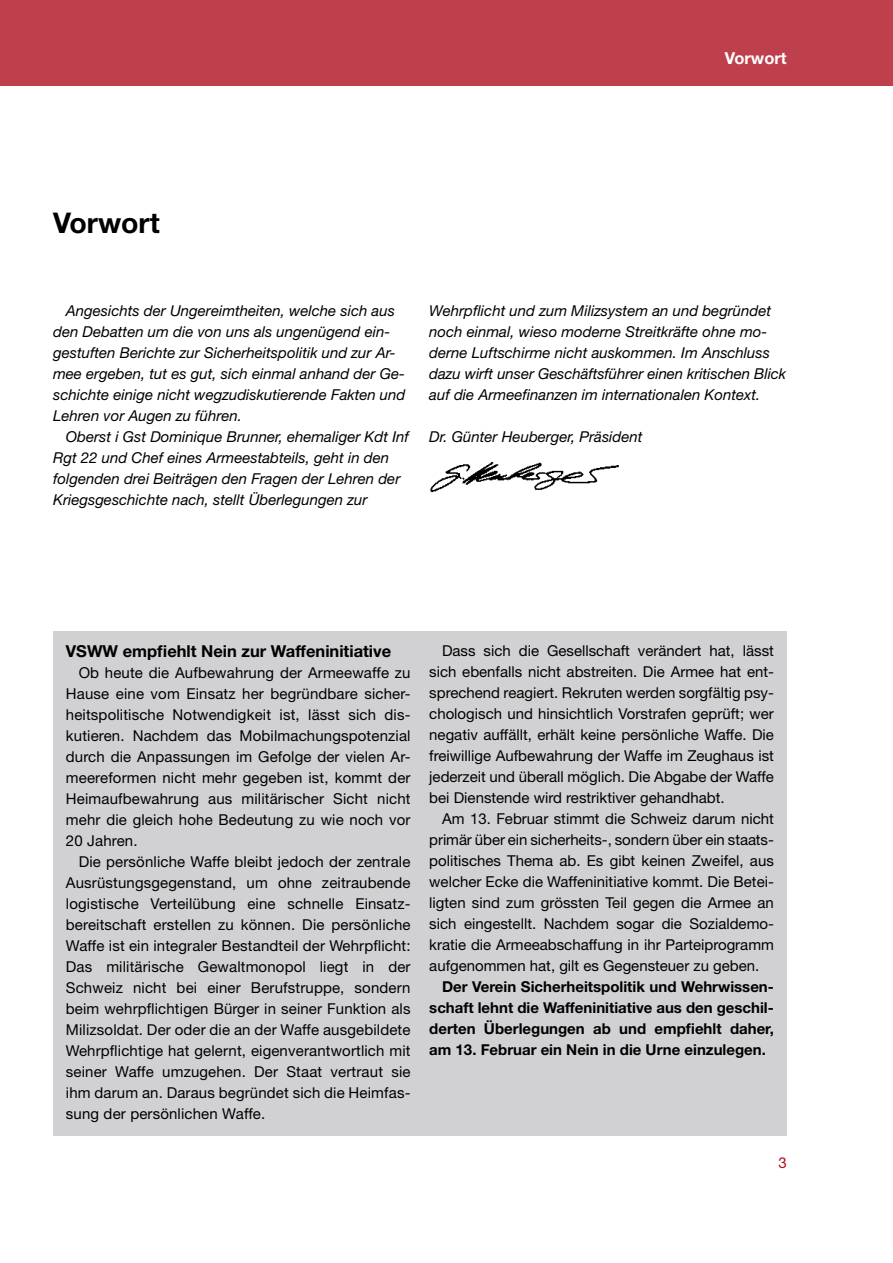
<style>
.page{position:relative;width:893px;height:1263px;background:#fff}
.page>*{position:absolute;margin:0;border:0;box-sizing:border-box;transform-origin:0 0}
.t1{font:700 28.5px "Helvetica Neue LT";color:#000}
.t2{font:700 16.5px "Helvetica Neue LT";color:#000}
.t3{font:700 16.5px "Helvetica Neue LT";color:#fff}
.t4{font:15px/21px "Helvetica Neue LT";color:#000;text-align:justify}
.t5{font:italic 15px/21px "Helvetica Neue LT";color:#000}
.t6{font:700 15px/21px "Helvetica Neue LT";color:#000;text-align:justify}
.t7{font:15px "Helvetica Neue LT";color:#ae111f}
</style>
<div class="page">
<div style="left:0;top:0;width:893px;height:85px;background:#be404c"></div>
<img style="left:430px;top:462px;width:189px;height:31px">
<div style="left:53px;top:631px;width:734px;height:504px;background:#d1d1d3"></div>
<p class="t3" style="left:725px;top:48px;width:63px">Vorwort</p>
<h1 class="t1" style="left:53px;top:206px;width:108px">Vorwort</h1>
<p class="t5" style="left:53px;top:300px;width:354px;text-indent:13px">Angesichts der Ungereimtheiten, welche sich aus den Debatten um die von uns als ungenügend ein&shy;gestuften Berichte zur Sicherheitspolitik und zur Ar&shy;mee ergeben, tut es gut, sich einmal anhand der Ge&shy;schichte einige nicht wegzudiskutierende Fakten und Lehren vor Augen zu führen.</p>
<p class="t5" style="left:53px;top:426px;width:357px;text-indent:13px">Oberst i Gst Dominique Brunner, ehemaliger Kdt Inf Rgt 22 und Chef eines Armeestabteils, geht in den folgenden drei Beiträgen den Fragen der Lehren der Kriegsgeschichte nach, stellt Überlegungen zur</p>
<p class="t5" style="left:429px;top:300px;width:358px">Wehrpflicht und zum Milizsystem an und begründet noch einmal, wieso moderne Streitkräfte ohne mo&shy;derne Luftschirme nicht auskommen. Im Anschluss dazu wirft unser Geschäftsführer einen kritischen Blick auf die Armeefinanzen im internationalen Kontext.</p>
<p class="t5" style="left:429px;top:426px;width:215px">Dr. Günter Heuberger, Präsident</p>
<p class="t2" style="left:66px;top:641px;width:327px">VSWW empfiehlt Nein zur Waffeninitiative</p>
<p class="t4" style="left:66px;top:662px;width:346px;text-indent:13px">Ob heute die Aufbewahrung der Armeewaffe zu Hause eine vom Einsatz her begründbare sicher&shy;heitspolitische Notwendigkeit ist, lässt sich dis&shy;kutieren. Nachdem das Mobilmachungspotenzial durch die Anpassungen im Gefolge der vielen Ar&shy;meereformen nicht mehr gegeben ist, kommt der Heimaufbewahrung aus militärischer Sicht nicht mehr die gleich hohe Bedeutung zu wie noch vor 20 Jahren.</p>
<p class="t4" style="left:66px;top:851px;width:346px;text-indent:13px">Die persönliche Waffe bleibt jedoch der zentrale Ausrüstungsgegenstand, um ohne zeitraubende logistische Verteilübung eine schnelle Einsatz&shy;bereitschaft erstellen zu können. Die persönliche Waffe ist ein integraler Bestandteil der Wehrpflicht:<br>Das militärische Gewaltmonopol liegt in der Schweiz nicht bei einer Berufstruppe, sondern beim wehrpflichtigen Bürger in seiner Funktion als Milizsoldat. Der oder die an der Waffe ausgebildete Wehrpflichtige hat gelernt, eigenverantwortlich mit seiner Waffe umzugehen. Der Staat vertraut sie ihm darum an. Daraus begründet sich die Heimfas&shy;sung der persönlichen Waffe.</p>
<p class="t4" style="left:429px;top:640px;width:346px;text-indent:13px">Dass sich die Gesellschaft verändert hat, lässt sich ebenfalls nicht abstreiten. Die Armee hat ent&shy;sprechend reagiert. Rekruten werden sorgfältig psy&shy;chologisch und hinsichtlich Vorstrafen geprüft; wer negativ auffällt, erhält keine persönliche Waffe. Die freiwillige Aufbewahrung der Waffe im Zeughaus ist jederzeit und überall möglich. Die Abgabe der Waffe bei Dienstende wird restriktiver gehandhabt.</p>
<p class="t4" style="left:429px;top:808px;width:346px;text-indent:13px">Am 13. Februar stimmt die Schweiz darum nicht primär über ein sicherheits-, sondern über ein staats&shy;politisches Thema ab. Es gibt keinen Zweifel, aus welcher Ecke die Waffeninitiative kommt. Die Betei&shy;ligten sind zum grössten Teil gegen die Armee an sich eingestellt. Nachdem sogar die Sozialdemo&shy;kratie die Armeeabschaffung in ihr Parteiprogramm aufgenommen hat, gilt es Gegensteuer zu geben.</p>
<p class="t6" style="left:429px;top:976px;width:346px;text-indent:13px">Der Verein Sicherheitspolitik und Wehrwissen&shy;schaft lehnt die Waffeninitiative aus den geschil&shy;derten Überlegungen ab und empfiehlt daher, am 13. Februar ein Nein in die Urne einzulegen.</p>
<p class="t7" style="left:778px;top:1154px;width:10px">3</p>
</div>
